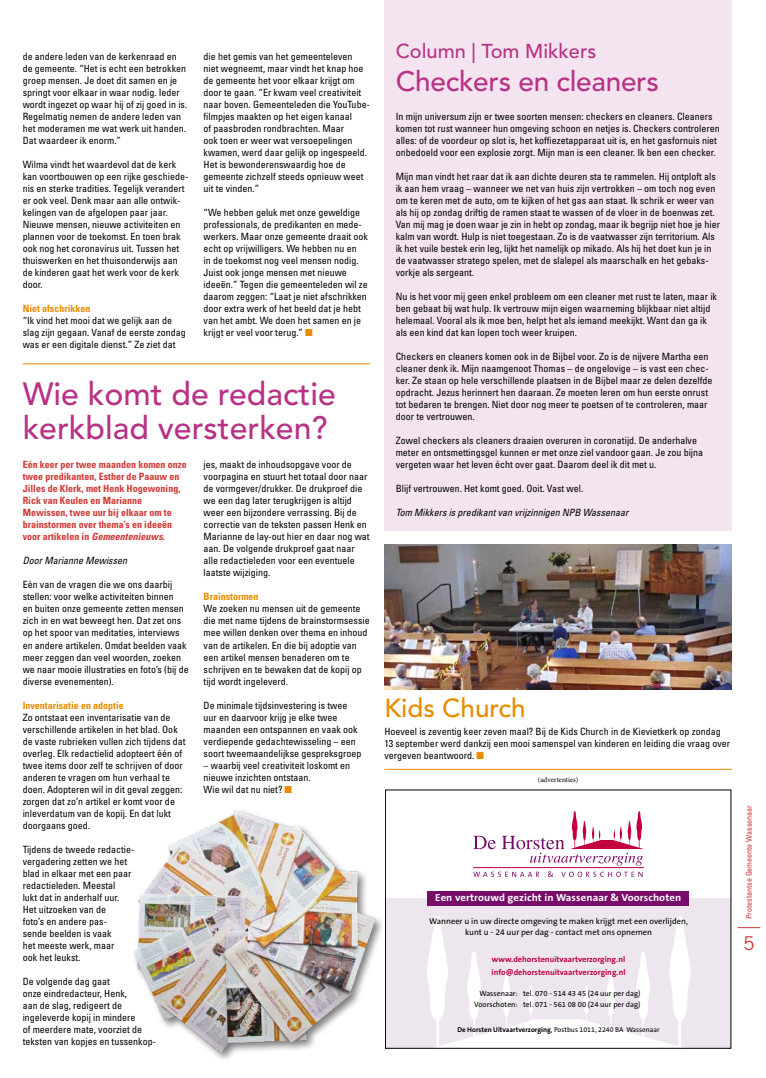
<style>
.page{position:relative;width:766px;height:1078px;background:#fff}
.page>*{position:absolute;margin:0;border:0;box-sizing:border-box;transform-origin:0 0}
.t1{font:500 32px/34px "Avenir LT Std";color:#b73285}
.t2{font:500 28px "Avenir LT Std";letter-spacing:-.01em;color:#b73285}
.t3{font:500 26px "Avenir LT Std";color:#e98c00}
.t4{font:500 20px "Avenir LT Std";color:#b73285}
.t5{font:19px "Trade Gothic LT Std";color:#cf3835}
.t6{font:700 10.2px "The Sans B7";letter-spacing:.01em;color:#fff;scale:1.05 1}
.t7{font:condensed 10px/12px "Univers LT Std";color:#000}
.t8{font:700 condensed 10px/12px "Univers LT Std";color:#cf3835}
.t9{font:italic condensed 10px "Univers LT Std";color:#000}
.t10{font:700 condensed 10px "Univers LT Std";color:#e98c00}
.t11{font:8.5px/10.5px "The Sans B5 Plain";color:#000;text-align:center}
.t12{font:700 8.2px/12.9px "The Sans B7";color:#c3003f}
.t13{font:condensed 8px "Univers LT Std";color:#cf3835}
.t14{font:7.6px/11.1px "The Sans B5 Plain";color:#000;text-align:right}
.t15{font:7.3px "Minion Pro";color:#000}
.t16{font:7px "The Sans B5 Plain";color:#000}
.s1{color:#e98c00}
.s2{font-style:italic}
.s3{font-family:"The Sans B7";font-weight:700}
</style>
<div class="page">
<svg style="left:737px;top:927px;width:23px;height:1px"></svg>
<div style="left:385px;top:897px;width:346px;height:151px;background:#eee6ef"></div>
<svg style="left:427px;top:916px;width:264px;height:130px"></svg>
<svg style="left:473px;top:835px;width:22px;height:14px"></svg>
<svg style="left:473px;top:871px;width:66px;height:5px"></svg>
<svg style="left:548px;top:871px;width:5px;height:5px"></svg>
<svg style="left:561px;top:871px;width:81px;height:5px"></svg>
<svg style="left:501px;top:811px;width:142px;height:54px"></svg>
<hr style="left:473px;top:867px;width:170px;height:1px;background:#c3003f">
<div style="left:427px;top:890px;width:262px;height:14px;background:#780d69"></div>
<div style="left:384px;top:0;width:347px;height:530px;background:#f3e4ef"></div>
<hr style="left:384px;top:768px;width:347px;height:1px;background:#e98c00">
<hr style="left:23px;top:363px;width:347px;height:1px;background:#e98c00">
<img style="left:384px;top:544px;width:347px;height:145px">
<img style="left:133px;top:810px;width:243px;height:248px">
<p class="t7" style="left:23px;top:50px;width:166px">de andere leden van de kerkenraad en de gemeente. “Het is echt een betrokken groep mensen. Je doet dit samen en je springt voor elkaar in waar nodig. Ieder wordt ingezet op waar hij of zij goed in is.<br>Regelmatig nemen de andere leden van het moderamen me wat werk uit handen.<br>Dat waardeer ik enorm.”</p>
<p class="t7" style="left:23px;top:158px;width:167px">Wilma vindt het waardevol dat de kerk kan voortbouwen op een rijke geschiede&shy;nis en sterke tradities. Tegelijk verandert er ook veel. Denk maar aan alle ontwik&shy;kelingen van de afgelopen paar jaar.<br>Nieuwe mensen, nieuwe activiteiten en plannen voor de toekomst. En toen brak ook nog het coronavirus uit. Tussen het thuiswerken en het thuisonderwijs aan de kinderen gaat het werk voor de kerk door.</p>
<p class="t10" style="left:23px;top:302px;width:69px">Niet afschrikken</p>
<p class="t7" style="left:23px;top:314px;width:164px">“Ik vind het mooi dat we gelijk aan de slag zijn gegaan. Vanaf de eerste zondag was er een digitale dienst.” Ze ziet dat</p>
<p class="t7" style="left:203px;top:50px;width:168px">die het gemis van het gemeenteleven niet wegneemt, maar vindt het knap hoe de gemeente het voor elkaar krijgt om door te gaan. “Er kwam veel creativiteit naar boven. Gemeenteleden die YouTube&shy;filmpjes maakten op het eigen kanaal<br>of paasbroden rondbrachten. Maar<br>ook toen er weer wat versoepelingen kwamen, werd daar gelijk op ingespeeld.<br>Het is bewonderenswaardig hoe de gemeente zichzelf steeds opnieuw weet uit te vinden.”</p>
<p class="t7" style="left:203px;top:206px;width:166px">“We hebben geluk met onze geweldige professionals, de predikanten en mede&shy;werkers. Maar onze gemeente draait ook echt op vrijwilligers. We hebben nu en<br>in de toekomst nog veel mensen nodig.<br>Juist ook jonge mensen met nieuwe ideeën.” Tegen die gemeenteleden wil ze daarom zeggen: “Laat je niet afschrikken door extra werk of het beeld dat je hebt van het ambt. We doen het samen en je krijgt er veel voor terug.” <span class="s1">■</span></p>
<h1 class="t1" style="left:23px;top:378px;width:314px">Wie komt de redactie kerkblad versterken?</h1>
<p class="t8" style="left:23px;top:458px;width:165px">Eén keer per twee maanden komen onze twee predikanten, Esther de Paauw en Jilles de Klerk, met Henk Hogewoning, Rick van Keulen en Marianne Mewissen, twee uur bij elkaar om te brainstormen over thema’s en ideeën voor artikelen in <span class="s2">Gemeentenieuws</span>.</p>
<p class="t9" style="left:23px;top:554px;width:106px">Door Marianne Mewissen</p>
<p class="t7" style="left:23px;top:578px;width:167px">Eén van de vragen die we ons daarbij stellen: voor welke activiteiten binnen<br>en buiten onze gemeente zetten mensen zich in en wat beweegt hen. Dat zet ons op het spoor van meditaties, interviews en andere artikelen. Omdat beelden vaak meer zeggen dan veel woorden, zoeken we naar mooie illustraties en foto’s (bij de diverse evenementen).</p>
<p class="t10" style="left:23px;top:698px;width:103px">Inventarisatie en adoptie</p>
<p class="t7" style="left:23px;top:710px;width:164px">Zo ontstaat een inventarisatie van de verschillende artikelen in het blad. Ook de vaste rubrieken vullen zich tijdens dat overleg. Elk redactielid adopteert één of twee items door zelf te schrijven of door anderen te vragen om hun verhaal te doen. Adopteren wil in dit geval zeggen: zorgen dat zo’n artikel er komt voor de inleverdatum van de kopij. En dat lukt doorgaans goed.</p>
<p class="t7" style="left:23px;top:842px;width:113px">Tijdens de tweede redactie&shy;vergadering zetten we het blad in elkaar met een paar redactieleden. Meestal<br>lukt dat in anderhalf uur.<br>Het uitzoeken van de<br>foto’s en andere pas-<br>sende beelden is vaak<br>het meeste werk, maar<br>ook het leukst.</p>
<p class="t7" style="left:23px;top:974px;width:135px">De volgende dag gaat<br>onze eindredacteur, Henk,<br>aan de slag, redigeert de ingeleverde kopij in mindere<br>of meerdere mate, voorziet de teksten van kopjes en tussenkop-</p>
<p class="t7" style="left:203px;top:458px;width:167px">jes, maakt de inhoudsopgave voor de voorpagina en stuurt het totaal door naar de vormgever/drukker. De drukproef die we een dag later terugkrijgen is altijd weer een bijzondere verrassing. Bij de correctie van de teksten passen Henk en Marianne de lay-out hier en daar nog wat aan. De volgende drukproef gaat naar alle redactieleden voor een eventuele laatste wijziging.</p>
<p class="t10" style="left:203px;top:590px;width:56px">Brainstormen</p>
<p class="t7" style="left:203px;top:602px;width:168px">We zoeken nu mensen uit de gemeente die met name tijdens de brainstormsessie mee willen denken over thema en inhoud van de artikelen. En die bij adoptie van een artikel mensen benaderen om te schrijven en te bewaken dat de kopij op tijd wordt ingeleverd.</p>
<p class="t7" style="left:203px;top:698px;width:159px">De minimale tijdsinvestering is twee uur en daarvoor krijg je elke twee maanden een ontspannen en vaak ook verdiepende gedachtewisseling – een soort tweemaandelijkse gespreksgroep</p>
<p class="t7" style="left:203px;top:758px;width:148px">– waarbij veel creativiteit loskomt en nieuwe inzichten ontstaan.<br>Wie wil dat nu niet? <span class="s1">■</span></p>
<h3 class="t4" style="left:395px;top:39px;width:202px">Column | Tom Mikkers</h3>
<h2 class="t2" style="left:395px;top:65px;width:264px">Checkers en cleaners</h2>
<p class="t7" style="left:395px;top:110px;width:325px">In mijn universum zijn er twee soorten mensen: checkers en cleaners. Cleaners komen tot rust wanneer hun omgeving schoon en netjes is. Checkers controleren alles: of de voordeur op slot is, het koffiezetapparaat uit is, en het gasfornuis niet onbedoeld voor een explosie zorgt. Mijn man is een cleaner. Ik ben een checker.</p>
<p class="t7" style="left:395px;top:170px;width:325px">Mijn man vindt het raar dat ik aan dichte deuren sta te rammelen. Hij ontploft als ik aan hem vraag – wanneer we net van huis zijn vertrokken – om toch nog even om te keren met de auto, om te kijken of het gas aan staat. Ik schrik er weer van als hij op zondag driftig de ramen staat te wassen of de vloer in de boenwas zet.<br>Van mij mag je doen waar je zin in hebt op zondag, maar ik begrijp niet hoe je hier kalm van wordt. Hulp is niet toegestaan. Zo is de vaatwasser zijn territorium. Als ík het vuile bestek erin leg, lijkt het namelijk op mikado. Als hij het doet kun je in de vaatwasser stratego spelen, met de slalepel als maarschalk en het gebaks&shy;vorkje als sergeant.</p>
<p class="t7" style="left:395px;top:290px;width:323px">Nu is het voor mij geen enkel probleem om een cleaner met rust te laten, maar ik ben gebaat bij wat hulp. Ik vertrouw mijn eigen waarneming blijkbaar niet altijd helemaal. Vooral als ik moe ben, helpt het als iemand meekijkt. Want dan ga ik als een kind dat kan lopen toch weer kruipen.</p>
<p class="t7" style="left:395px;top:350px;width:318px">Checkers en cleaners komen ook in de Bijbel voor. Zo is de nijvere Martha een cleaner denk ik. Mijn naamgenoot Thomas – de ongelovige – is vast een chec&shy;ker. Ze staan op hele verschillende plaatsen in de Bijbel maar ze delen dezelfde opdracht. Jezus herinnert hen daaraan. Ze moeten leren om hun eerste onrust tot bedaren te brengen. Niet door nog meer te poetsen of te controleren, maar door te vertrouwen.</p>
<p class="t7" style="left:395px;top:434px;width:309px">Zowel checkers als cleaners draaien overuren in coronatijd. De anderhalve meter en ontsmettingsgel kunnen er met onze ziel vandoor gaan. Je zou bijna vergeten waar het leven écht over gaat. Daarom deel ik dit met u.</p>
<p class="t7" style="left:395px;top:482px;width:189px">Blijf vertrouwen. Het komt goed. Ooit. Vast wel.</p>
<p class="t9" style="left:395px;top:506px;width:234px">Tom Mikkers is predikant van vrijzinnigen NPB Wassenaar</p>
<h3 class="t3" style="left:384px;top:693px;width:143px">Kids Church</h3>
<p class="t7" style="left:384px;top:725px;width:347px">Hoeveel is zeventig keer zeven maal? Bij de Kids Church in de Kievietkerk op zondag<br>13 september werd dankzij een mooi samenspel van kinderen en leiding die vraag over vergeven beantwoord. <span class="s1">■</span></p>
<p class="t15" style="left:537px;top:774px;width:42px">(advertenties)</p>
<p class="t6" style="left:435px;top:891px;width:236px">Een vertrouwd gezicht in Wassenaar &amp; Voorschoten</p>
<p class="t11" style="left:429px;top:916px;width:260px">Wanneer u in uw directe omgeving te maken krijgt met een overlijden, kunt u - 24 uur per dag - contact met ons opnemen</p>
<p class="t12" style="left:491px;top:952px;width:135px">www.dehorstenuitvaartverzorging.nl info@dehorstenuitvaartverzorging.nl</p>
<p class="t14" style="left:474px;top:988px;width:168px">Wassenaar: tel. 070 - 514 43 45 (24 uur per dag)<br>Voorschoten: tel. 071 - 561 08 00 (24 uur per dag)</p>
<p class="t16" style="left:457px;top:1025px;width:204px"><span class="s3">De Horsten Uitvaartverzorging</span>, Postbus 1011, 2240 BA Wassenaar</p>
<p class="t13" style="left:743px;top:918px;width:115px;rotate:-90deg">Protestantse Gemeente Wassenaar</p>
<h3 class="t5" style="left:743px;top:931px;width:13px">5</h3>
</div>
